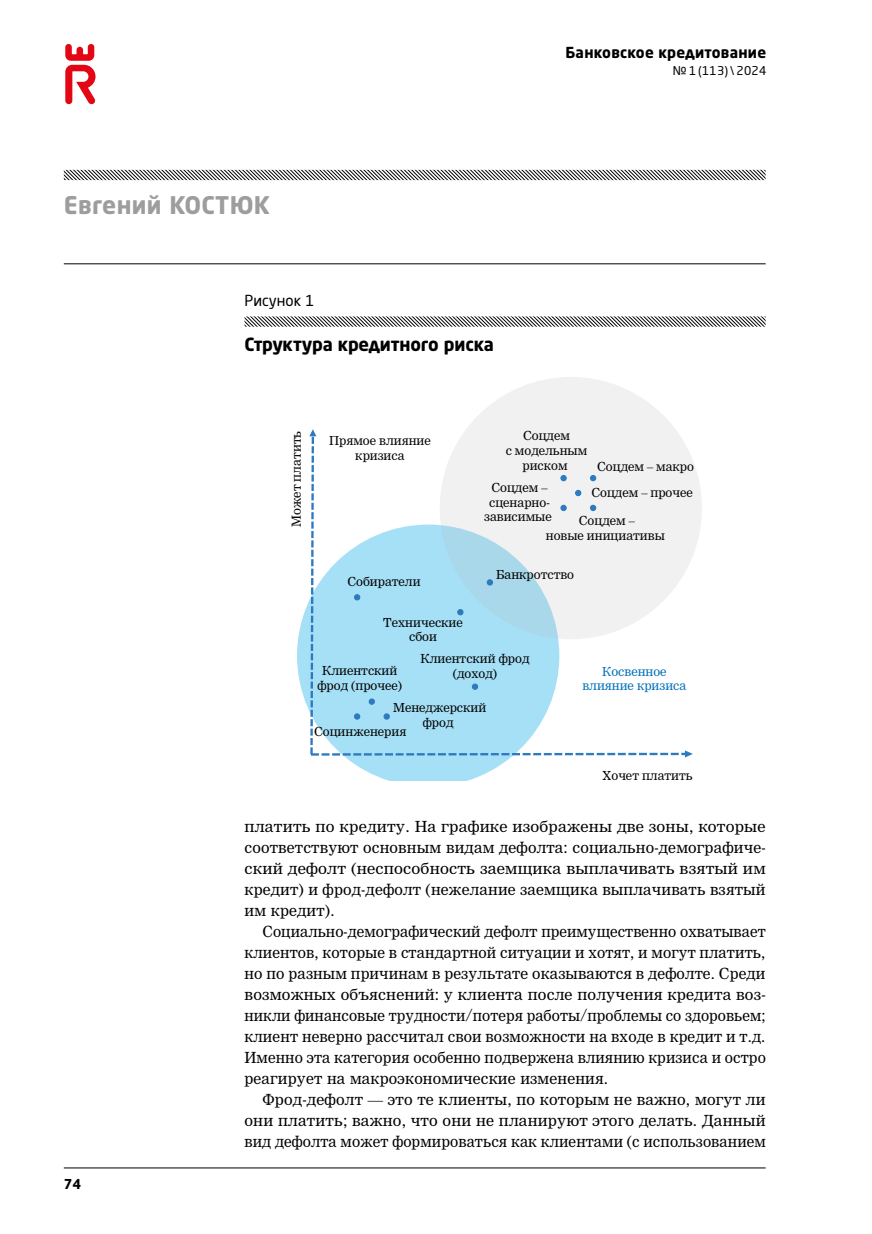
<style>
.page{position:relative;width:872px;height:1234px;background:#fff}
.page>*{position:absolute;margin:0;border:0;box-sizing:border-box;transform-origin:0 0}
.t1{font:700 24px "Neo Sans Pro Cyr";letter-spacing:.015em;color:#9d9d9c}
.t2{font:700 18px "Neo Sans Pro Cyr";letter-spacing:-.015em;color:#000}
.t3{font:15px/21px "Nimrod Cyr";letter-spacing:.01em;color:#000;text-align:justify;scale:.96 1}
.t4{font:15px/21px "Nimrod Cyr";letter-spacing:.01em;color:#000;text-align:justify;scale:1.04 1}
.t5{font:15px/21px "Nimrod Cyr";letter-spacing:.01em;color:#000;text-align:justify}
.t6{font:700 15px "Neo Sans Pro Cyr";letter-spacing:.02em;color:#000}
.t7{font:15px "Neo Sans Pro Cyr";color:#000}
.t8{font:700 13.5px "Neo Sans Pro Cyr";color:#000}
.t9{font:12.15px/14.5px "Nimrod Cyr";color:#010202;text-align:center}
.t10{font:12.15px/14.5px "Nimrod Cyr";color:#0070b9;text-align:center}
.t11{font:12px "Neo Sans Pro Cyr";letter-spacing:.02em;color:#000}
</style>
<div class="page">
<hr style="left:64px;top:263px;width:701px;height:1px;background:#000">
<hr style="left:64px;top:1167px;width:701px;height:1px;background:#000">
<svg style="left:64px;top:170px;width:701px;height:10px"></svg>
<svg style="left:65px;top:44px;width:30px;height:60px"></svg>
<svg style="left:297px;top:601px;width:214px;height:179px;fill:#a6e0f6"></svg>
<div style="left:440px;top:377px;width:262px;height:262px;background:#f1f1f1;border-radius:50%"></div>
<svg style="left:309px;top:429px;width:384px;height:328px"></svg>
<svg style="left:244px;top:316px;width:521px;height:10px"></svg>
<h1 class="t1" style="left:64px;top:190px;width:208px">Евгений КОСТЮК</h1>
<p class="t7" style="left:244px;top:291px;width:72px">Рисунок 1</p>
<p class="t2" style="left:244px;top:333px;width:251px">Структура кредитного риска</p>
<p class="t6" style="left:565px;top:43px;width:202px">Банковское кредитование</p>
<p class="t11" style="left:673px;top:63px;width:95px">№1 (113)\ 2024</p>
<p class="t9" style="left:289px;top:526px;width:97px;rotate:-90deg">Может платить</p>
<p class="t9" style="left:329px;top:433px;width:103px">Прямое влияние кризиса</p>
<p class="t9" style="left:347px;top:574px;width:75px">Собиратели</p>
<p class="t9" style="left:505px;top:428px;width:83px">Соцдем<br>с модельным риском</p>
<p class="t9" style="left:597px;top:459px;width:98px">Соцдем – макро</p>
<p class="t9" style="left:484px;top:480px;width:69px">Соцдем – сценарно&shy;зависимые</p>
<p class="t9" style="left:591px;top:485px;width:103px">Соцдем – прочее</p>
<p class="t9" style="left:546px;top:513px;width:120px">Соцдем –<br>новые инициативы</p>
<p class="t9" style="left:496px;top:566px;width:80px">Банкротство</p>
<p class="t9" style="left:383px;top:614px;width:81px">Технические сбои</p>
<p class="t9" style="left:317px;top:663px;width:86px">Клиентский фрод (прочее)</p>
<p class="t9" style="left:393px;top:700px;width:95px">Менеджерский фрод</p>
<p class="t9" style="left:314px;top:723px;width:94px">Социнженерия</p>
<p class="t9" style="left:420px;top:651px;width:110px">Клиентский фрод (доход)</p>
<p class="t10" style="left:582px;top:663px;width:105px">Косвенное влияние кризиса</p>
<p class="t9" style="left:602px;top:768px;width:92px">Хочет платить</p>
<p class="t8" style="left:64px;top:1174px;width:19px">74</p>
<p class="t4" style="left:244px;top:815px;width:502px">платить по кредиту. На графике изображены две зоны, которые соответствуют основным видам дефолта: социально-демографиче&shy;ский дефолт (неспособность заемщика выплачивать взятый им кредит) и фрод-дефолт (нежелание заемщика выплачивать взятый им кредит).</p>
<p class="t3" style="left:244px;top:920px;width:544px;text-indent:18px">Социально-демографический дефолт преимущественно охватывает клиентов, которые в стандартной ситуации и хотят, и могут платить, но по разным причинам в результате оказываются в дефолте. Среди возможных объяснений: у клиента после получения кредита воз&shy;никли финансовые трудности/потеря работы/проблемы со здоровьем; клиент неверно рассчитал свои возможности на входе в кредит и т.д.<br>Именно эта категория особенно подвержена влиянию кризиса и остро реагирует на макроэкономические изменения.</p>
<p class="t5" style="left:244px;top:1088px;width:523px;text-indent:18px">Фрод-дефолт — это те клиенты, по которым не важно, могут ли они платить; важно, что они не планируют этого делать. Данный вид дефолта может формироваться как клиентами (с использованием</p>
</div>
